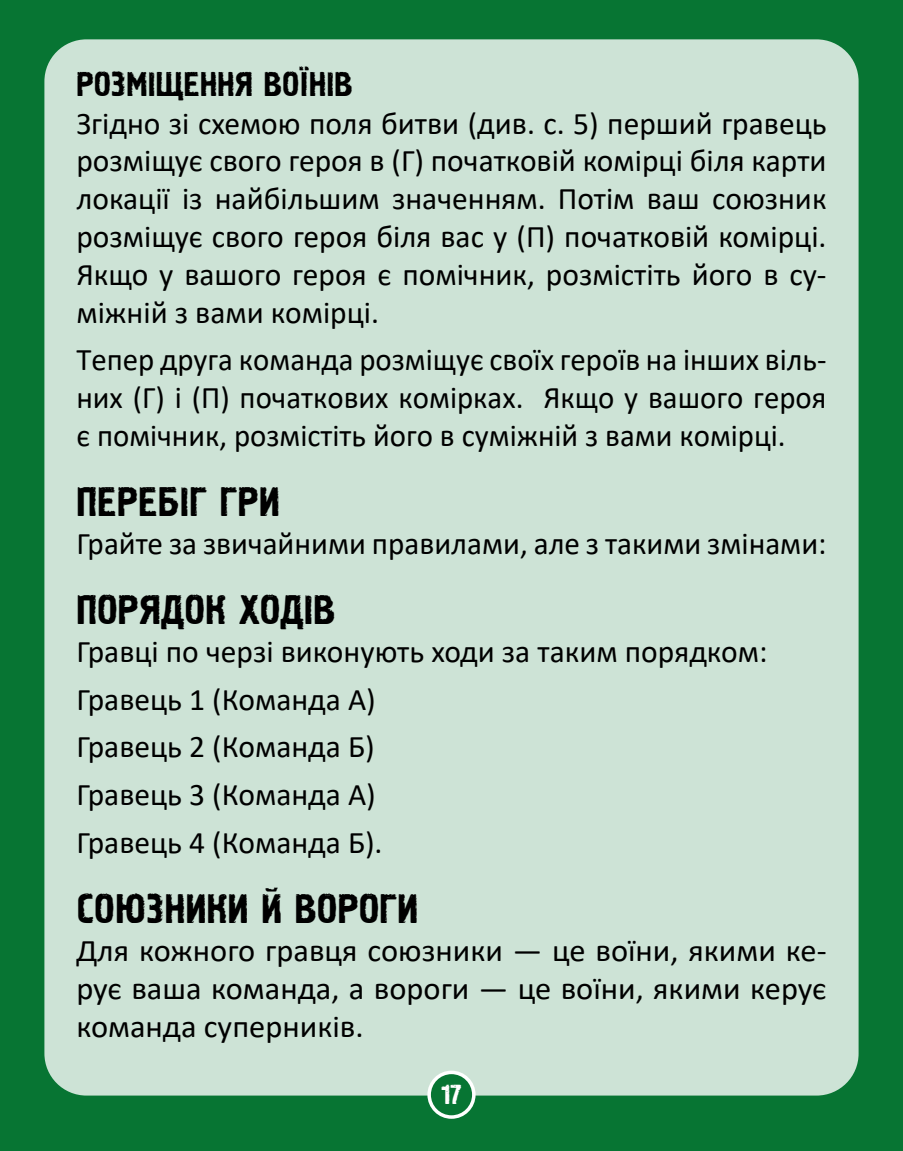
<style>
.page{position:relative;width:903px;height:1151px;background:#077533}
.page>*{position:absolute;margin:0;border:0;box-sizing:border-box;transform-origin:0 0}
.t1{font:42px "Pollock 2 CTT";color:#000}
.t2{font:35px "Pollock 2 CTT";color:#000}
.t3{font:31.5px/37.8px "Calibri";color:#000;text-align:justify}
.t4{font:28px "Pollock 2 CTT";color:#fff}
</style>
<div class="page">
<div style="left:44px;top:39px;width:814px;height:1056px;background:#cde3d6;border-radius:42px"></div>
<div style="left:429px;top:1072px;width:45px;height:45px;background:#077533;border-radius:50%"></div>
<div style="left:427px;top:1071px;width:48px;height:48px;border:4px solid #fff;border-radius:50%"></div>
<p class="t2" style="left:76px;top:66px;width:278px">РОЗМІЩЕННЯ ВОЇНІВ</p>
<p class="t3" style="left:76px;top:103px;width:752px">Згідно зі схемою поля битви (див. с. 5) перший гравець розміщує свого героя в (Г) початковій комірці біля карти локації із найбільшим значенням. Потім ваш союзник розміщує свого героя біля вас у (П) початковій комірці.<br>Якщо у вашого героя є помічник, розмістіть його в су&shy;міжній з вами комірці.</p>
<p class="t3" style="left:76px;top:340px;width:752px">Тепер друга команда розміщує своїх героїв на інших віль&shy;них (Г) і (П) початкових комірках. Якщо у вашого героя є помічник, розмістіть його в суміжній з вами комірці.</p>
<h1 class="t1" style="left:76px;top:480px;width:205px">ПЕРЕБІГ ГРИ</h1>
<p class="t3" style="left:76px;top:524px;width:752px">Грайте за звичайними правилами, але з такими змінами:</p>
<h1 class="t1" style="left:76px;top:588px;width:261px">ПОРЯДОК ХОДІВ</h1>
<p class="t3" style="left:76px;top:627px;width:692px;line-height:47.6px;text-align:left">Гравці по черзі виконують ходи за таким порядком:<br>Гравець 1 (Команда А)<br>Гравець 2 (Команда Б)<br>Гравець 3 (Команда А)<br>Гравець 4 (Команда Б).</p>
<h1 class="t1" style="left:76px;top:887px;width:344px">СОЮЗНИКИ Й ВОРОГИ</h1>
<p class="t3" style="left:76px;top:931px;width:752px">Для кожного гравця союзники — це воїни, якими ке&shy;рує ваша команда, а вороги — це воїни, якими керує команда суперників.</p>
<p class="t4" style="left:441px;top:1081px;width:22px">17</p>
</div>
